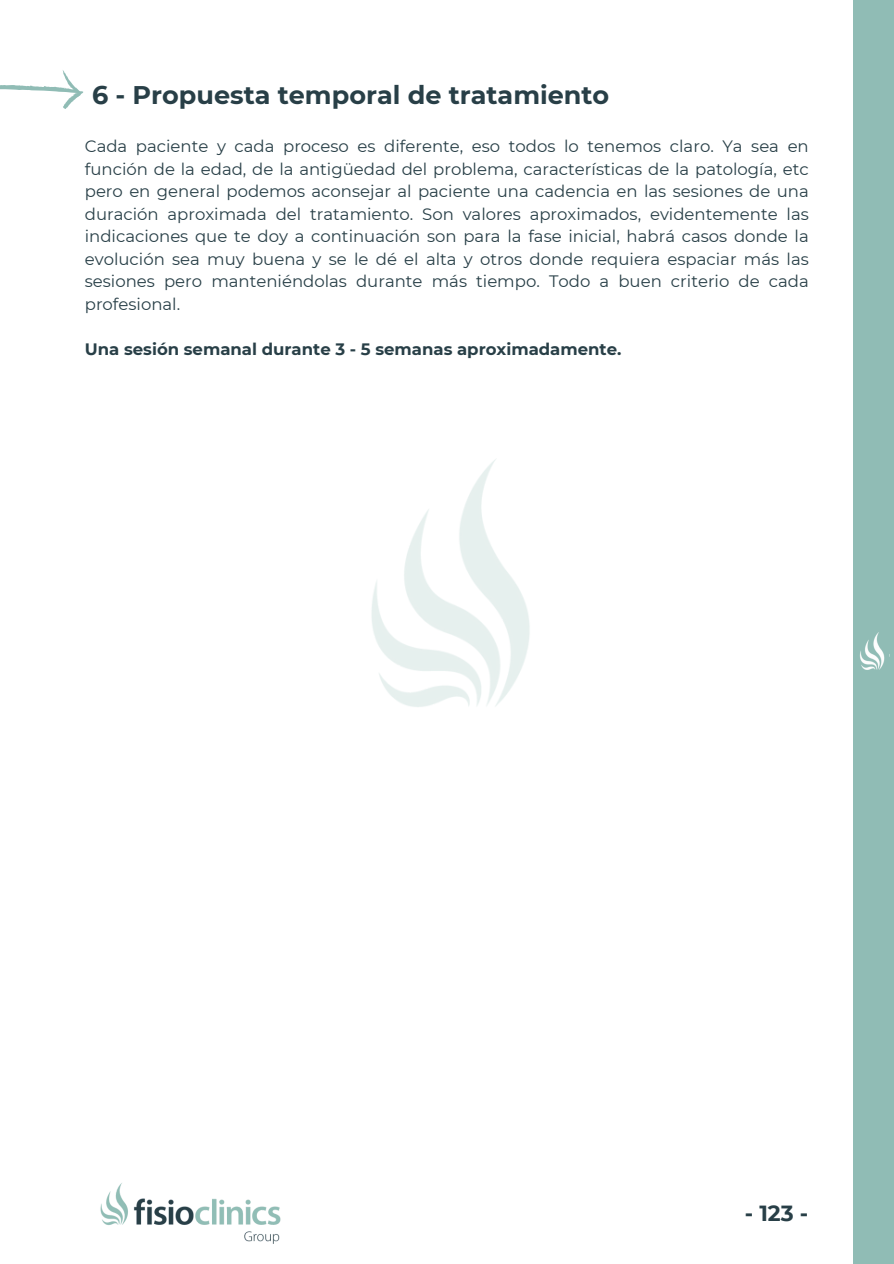
<style>
.page{position:relative;width:894px;height:1264px;background:#fff}
.page>*{position:absolute;margin:0;border:0;box-sizing:border-box;transform-origin:0 0}
.t1{font:700 25.5px "Montserrat";color:#283f47}
.t2{font:700 21.9px "Montserrat";color:#283f47}
.t3{font:16.5px/22.5px "Montserrat";color:#283f47;text-align:justify}
.t4{font:700 16.5px "Montserrat";color:#283f47}
</style>
<div class="page">
<div style="left:852px;top:0;width:41px;height:1263px;background:#90bcb5"></div>
<svg style="left:0;top:70px;width:84px;height:39px"></svg>
<img style="left:100px;top:1183px;width:181px;height:61px">
<img style="left:371px;top:459px;width:159px;height:248px">
<img style="left:860px;top:632px;width:25px;height:38px">
<p class="t1" style="left:92px;top:79px;width:518px">6 - Propuesta temporal de tratamiento</p>
<h1 class="t3" style="left:85px;top:135px;width:725px">Cada paciente y cada proceso es diferente, eso todos lo tenemos claro. Ya sea en función de la edad, de la antigüedad del problema, características de la patología, etc pero en general podemos aconsejar al paciente una cadencia en las sesiones de una duración aproximada del tratamiento. Son valores aproximados, evidentemente las indicaciones que te doy a continuación son para la fase inicial, habrá casos donde la evolución sea muy buena y se le dé el alta y otros donde requiera espaciar más las sesiones pero manteniéndolas durante más tiempo. Todo a buen criterio de cada profesional.</h1>
<p class="t4" style="left:85px;top:339px;width:538px">Una sesión semanal durante 3 - 5 semanas aproximadamente.</p>
<p class="t2" style="left:744px;top:1199px;width:65px">- 123 -</p>
</div>
